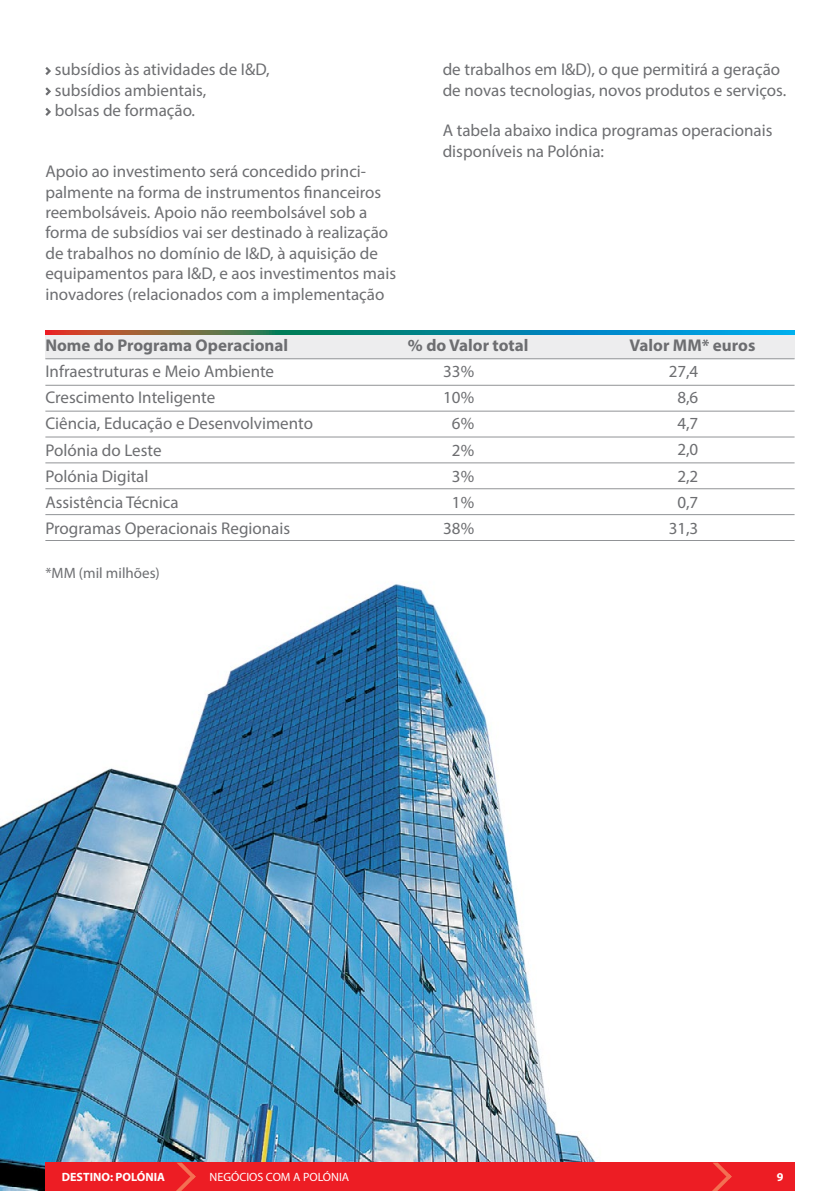
<style>
.page{position:relative;width:840px;height:1191px;background:#fff}
.page>*{position:absolute;margin:0;border:0;box-sizing:border-box;transform-origin:0 0}
.t1{font:17px/26px "Myriad Pro";color:#6d6e71}
.t2{font:700 17px "Myriad Pro";color:#6d6e71}
.t3{font:15px "Myriad Pro";color:#6d6e71}
.t4{font:12px "Myriad Pro";color:#fff}
.t5{font:700 12px "Myriad Pro";color:#fff}
</style>
<div class="page">
<img style="left:0;top:584px;width:596px;height:606px">
<svg style="left:45px;top:67px;width:6px;height:8px"></svg>
<svg style="left:45px;top:87px;width:6px;height:9px"></svg>
<svg style="left:45px;top:108px;width:6px;height:8px"></svg>
<div style="left:45px;top:334px;width:749px;height:24px;background:#ededee"></div>
<hr style="left:45px;top:358px;width:749px;height:1px;background:#919396">
<hr style="left:45px;top:385px;width:749px;height:1px;background:#919396">
<hr style="left:45px;top:410px;width:749px;height:1px;background:#919396">
<hr style="left:45px;top:462px;width:749px;height:1px;background:#919396">
<hr style="left:45px;top:436px;width:749px;height:1px;background:#919396">
<hr style="left:45px;top:488px;width:749px;height:1px;background:#919396">
<hr style="left:45px;top:540px;width:749px;height:1px;background:#919396">
<hr style="left:45px;top:514px;width:749px;height:1px;background:#919396">
<svg style="left:45px;top:330px;width:749px;height:4px;background:#2b7e89"></svg>
<div style="left:45px;top:1162px;width:749px;height:29px;background:#ed1d24"></div>
<svg style="left:176px;top:1162px;width:20px;height:29px"></svg>
<svg style="left:712px;top:1162px;width:19px;height:29px"></svg>
<p class="t1" style="left:55px;top:59px;width:216px;line-height:20.4px">subsídios às atividades de I&amp;D, subsídios ambientais,<br>bolsas de formação.</p>
<p class="t1" style="left:45px;top:161px;width:352px;line-height:20.4px">Apoio ao investimento será concedido princi&shy;palmente na forma de instrumentos financeiros reembolsáveis. Apoio não reembolsável sob a forma de subsídios vai ser destinado à realização de trabalhos no domínio de I&amp;D, à aquisição de equipamentos para I&amp;D, e aos investimentos mais inovadores (relacionados com a implementação</p>
<p class="t1" style="left:442px;top:59px;width:345px;line-height:20.4px">de trabalhos em I&amp;D), o que permitirá a geração de novas tecnologias, novos produtos e serviços.</p>
<p class="t1" style="left:442px;top:120px;width:331px;line-height:20.4px">A tabela abaixo indica programas operacionais disponíveis na Polónia:</p>
<p class="t2" style="left:45px;top:334px;width:244px">Nome do Programa Operacional</p>
<p class="t1" style="left:45px;top:358px;width:269px">Infraestruturas e Meio Ambiente<br>Crescimento Inteligente<br>Ciência, Educação e Desenvolvimento<br>Polónia do Leste<br>Polónia Digital<br>Assistência Técnica<br>Programas Operacionais Regionais</p>
<p class="t3" style="left:45px;top:563px;width:116px">*MM (mil milhões)</p>
<p class="t2" style="left:407px;top:334px;width:122px">% do Valor total</p>
<p class="t1" style="left:443px;top:358px;width:32px;text-align:center">33%<br>10%<br>6%<br>2%<br>3%<br>1%<br>38%</p>
<p class="t2" style="left:629px;top:334px;width:127px">Valor MM* euros</p>
<p class="t1" style="left:668px;top:358px;width:31px;text-align:center">27,4<br>8,6<br>4,7<br>2,0<br>2,2<br>0,7<br>31,3</p>
<p class="t5" style="left:62px;top:1169px;width:105px">DESTINO: POLÓNIA</p>
<p class="t4" style="left:209px;top:1169px;width:141px">NEGÓCIOS COM A POLÓNIA</p>
<p class="t5" style="left:776px;top:1169px;width:8px">9</p>
</div>
